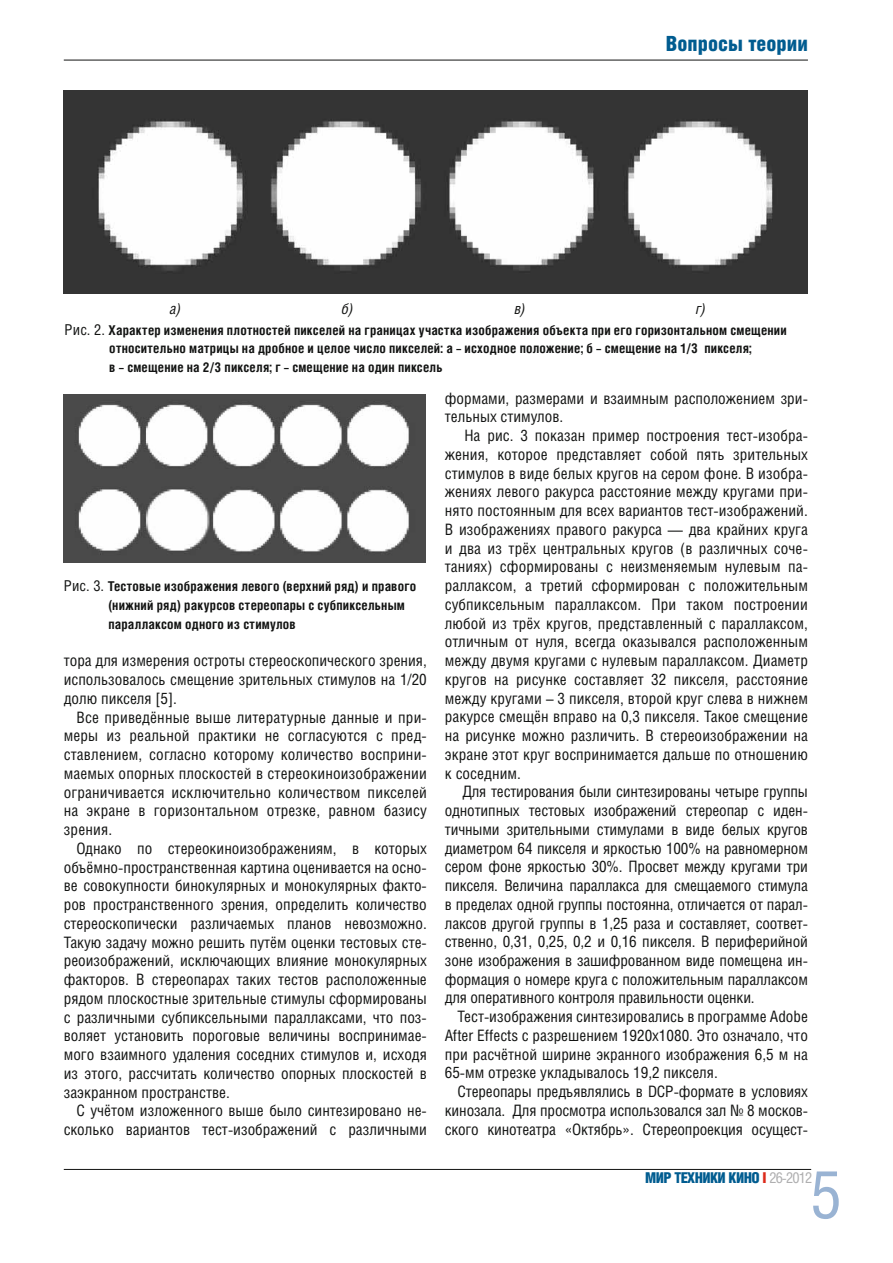
<style>
.page{position:relative;width:893px;height:1263px;background:#fff}
.page>*{position:absolute;margin:0;border:0;box-sizing:border-box;transform-origin:0 0}
.t1{font:66px "Helios Cond C";color:#99b3d3}
.t2{font:21px "Helios Cond Black C";color:#005c90}
.t3{font:15.75px/18.8px "Helios Cond C";color:#131413;text-align:justify}
.t4{font:15px "Helios Cond Black C";letter-spacing:-.04em;color:#005c90}
.t5{font:italic 15px "Helios Cond C";color:#131413}
.t6{font:700 13.5px/18.8px "Helios Cond C";letter-spacing:.015em;color:#131413}
.s1{font-weight:400;font-size:15px}
.s2{color:#dc2a1b}
.s3{font-family:"Helios Cond C";color:#afafb0}
</style>
<div class="page">
<hr style="left:64px;top:60px;width:744px;height:1px;background:#131413">
<hr style="left:64px;top:1169px;width:747px;height:1px;background:#131413">
<img style="left:64px;top:90px;width:743px;height:204px">
<img style="left:63px;top:394px;width:362px;height:169px">
<h2 class="t2" style="left:666px;top:32px;width:144px">Вопросы теории</h2>
<p class="t5" style="left:170px;top:299px;width:12px">a)</p>
<p class="t5" style="left:342px;top:299px;width:13px">б)</p>
<p class="t5" style="left:514px;top:299px;width:12px">в)</p>
<p class="t5" style="left:696px;top:299px;width:11px">г)</p>
<p class="t6" style="left:109px;top:320px;width:679px;text-indent:-45px"><span class="s1">Рис. 2.</span> Характер изменения плотностей пикселей на границах участка изображения объекта при его горизонтальном смещении относительно матрицы на дробное и целое число пикселей: а – исходное положение; б – смещение на 1/3 пикселя;<br>в – смещение на 2/3 пикселя; г – смещение на один пиксель</p>
<p class="t6" style="left:108px;top:577px;width:309px;text-indent:-45px"><span class="s1">Рис. 3.</span> Тестовые изображения левого (верхний ряд) и правого (нижний ряд) ракурсов стереопары с субпиксельным параллаксом одного из стимулов</p>
<p class="t3" style="left:64px;top:651px;width:365px">тора для измерения остроты стереоскопического зрения, использовалось смещение зрительных стимулов на 1/20 долю пикселя [5].</p>
<p class="t3" style="left:64px;top:707px;width:365px;text-indent:13px">Все приведённые выше литературные данные и при&shy;меры из реальной практики не согласуются с пред&shy;ставлением, согласно которому количество восприни&shy;маемых опорных плоскостей в стереокиноизображении ограничивается исключительно количеством пикселей на экране в горизонтальном отрезке, равном базису зрения.</p>
<p class="t3" style="left:64px;top:838px;width:365px;text-indent:13px">Однако по стереокиноизображениям, в которых объёмно-пространственная картина оценивается на осно&shy;ве совокупности бинокулярных и монокулярных факто&shy;ров пространственного зрения, определить количество стереоскопически различаемых планов невозможно.<br>Такую задачу можно решить путём оценки тестовых сте&shy;реоизображений, исключающих влияние монокулярных факторов. В стереопарах таких тестов расположенные рядом плоскостные зрительные стимулы сформированы с различными субпиксельными параллаксами, что поз&shy;воляет установить пороговые величины воспринимае&shy;мого взаимного удаления соседних стимулов и, исходя из этого, рассчитать количество опорных плоскостей в заэкранном пространстве.</p>
<p class="t3" style="left:64px;top:1101px;width:365px;text-align:right">С учётом изложенного выше было синтезировано не&shy;сколько вариантов тест-изображений с различными</p>
<p class="t3" style="left:445px;top:388px;width:365px">формами, размерами и взаимным расположением зри&shy;тельных стимулов.</p>
<p class="t3" style="left:445px;top:426px;width:365px;text-indent:19px">На рис. 3 показан пример построения тест-изобра&shy;жения, которое представляет собой пять зрительных стимулов в виде белых кругов на сером фоне. В изобра&shy;жениях левого ракурса расстояние между кругами при&shy;нято постоянным для всех вариантов тест-изображений.<br>В изображениях правого ракурса — два крайних круга и два из трёх центральных кругов (в различных соче&shy;таниях) сформированы с неизменяемым нулевым па&shy;раллаксом, а третий сформирован с положительным субпиксельным параллаксом. При таком построении любой из трёх кругов, представленный с параллаксом, отличным от нуля, всегда оказывался расположенным между двумя кругами с нулевым параллаксом. Диаметр кругов на рисунке составляет 32 пикселя, расстояние между кругами – 3 пикселя, второй круг слева в нижнем ракурсе смещён вправо на 0,3 пикселя. Такое смещение на рисунке можно различить. В стереоизображении на экране этот круг воспринимается дальше по отношению к соседним.</p>
<p class="t3" style="left:445px;top:782px;width:365px;text-indent:18px">Для тестирования были синтезированы четыре группы однотипных тестовых изображений стереопар с иден&shy;тичными зрительными стимулами в виде белых кругов диаметром 64 пикселя и яркостью 100% на равномерном сером фоне яркостью 30%. Просвет между кругами три пикселя. Величина параллакса для смещаемого стимула в пределах одной группы постоянна, отличается от парал&shy;лаксов другой группы в 1,25 раза и составляет, соответ&shy;ственно, 0,31, 0,25, 0,2 и 0,16 пикселя. В периферийной зоне изображения в зашифрованном виде помещена ин&shy;формация о номере круга с положительным параллаксом для оперативного контроля правильности оценки.</p>
<p class="t3" style="left:445px;top:1007px;width:365px;text-indent:13px">Тест-изображения синтезировались в программе Adobe After Effects с разрешением 1920x1080. Это означало, что при расчётной ширине экранного изображения 6,5 м на 65-мм отрезке укладывалось 19,2 пикселя.</p>
<p class="t3" style="left:445px;top:1082px;width:365px;text-indent:13px">Стереопары предъявлялись в DCP-формате в условиях кинозала. Для просмотра использовался зал № 8 москов&shy;ского кинотеатра «Октябрь». Стереопроекция осущест-</p>
<h1 class="t1" style="left:810px;top:1155px;width:33px">5</h1>
<p class="t4" style="left:645px;top:1169px;width:169px">МИР ТЕХНИКИ КИНО <span class="s2">I</span> <span class="s3">26-2012</span></p>
</div>
